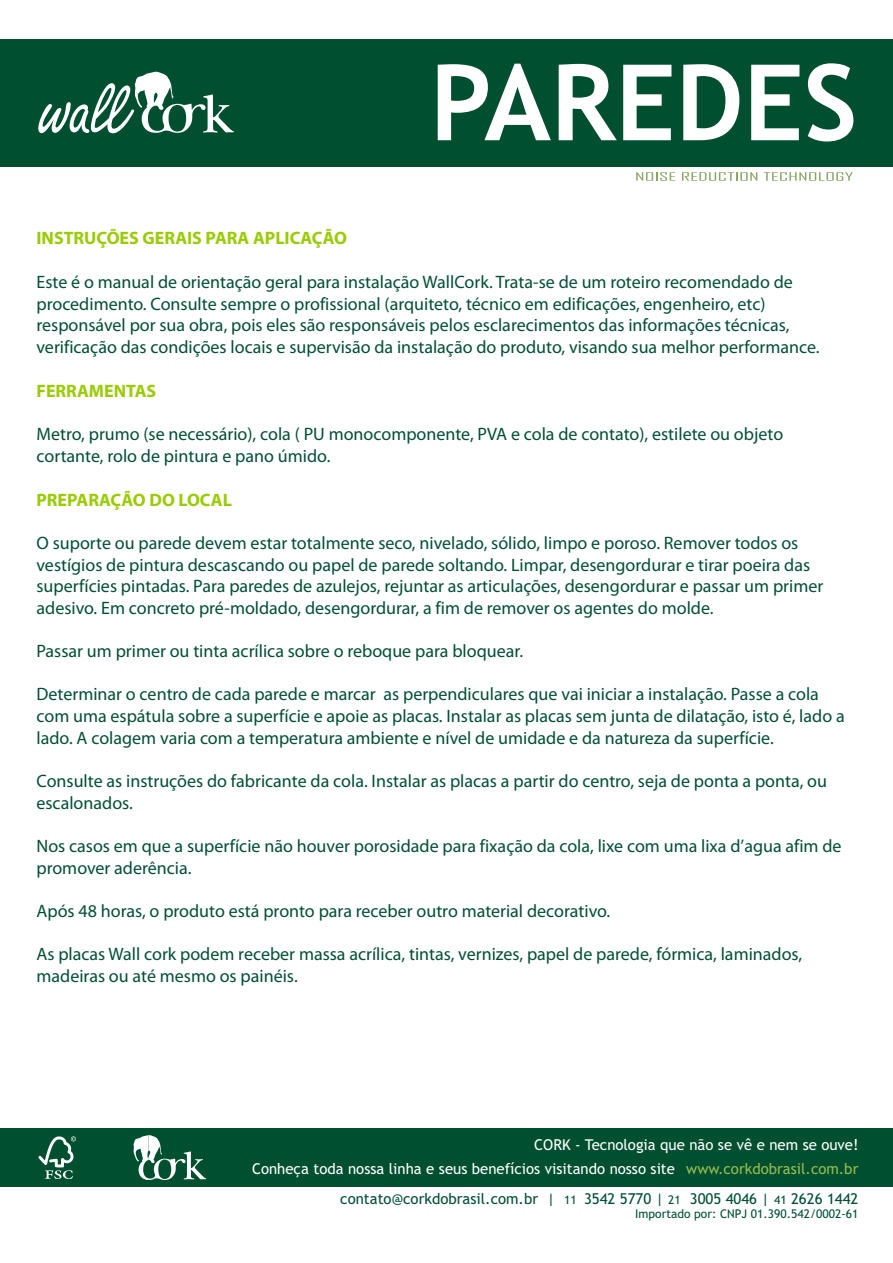
<style>
.page{position:relative;width:893px;height:1263px;background:#fff}
.page>*{position:absolute;margin:0;border:0;box-sizing:border-box;transform-origin:0 0}
.t1{font:700 105.6px "Trebuchet MS";color:#fff}
.t2{font:18px/21.6px "Myriad Pro";color:#004f33}
.t3{font:700 18px "Myriad Pro";color:#9c0}
.t4{font:15px/23.9px "Trebuchet MS";color:#fff;text-align:right}
.t5{font:15px "Trebuchet MS";color:#004f33}
.t6{font:12px "Trebuchet MS";color:#004f33}
.s1{color:#99bd4d}
.s2{font-size:12px}
</style>
<div class="page">
<div style="left:0;top:1128px;width:893px;height:59px;background:#004f30"></div>
<svg style="left:133px;top:1135px;width:73px;height:45px"></svg>
<svg style="left:38px;top:1136px;width:38px;height:43px"></svg>
<div style="left:0;top:39px;width:893px;height:127px;background:#004f30"></div>
<svg style="left:636px;top:172px;width:39px;height:9px"></svg>
<svg style="left:682px;top:172px;width:75px;height:9px"></svg>
<svg style="left:763px;top:172px;width:90px;height:9px"></svg>
<svg style="left:38px;top:72px;width:196px;height:62px"></svg>
<p class="t3" style="left:37px;top:230px;width:312px">INSTRUÇÕES GERAIS PARA APLICAÇÃO</p>
<h1 class="t1" style="left:430px;top:62px;width:429px">PAREDES</h1>
<p class="t2" style="left:37px;top:273px;width:785px">Este é o manual de orientação geral para instalação WallCork. Trata-se de um roteiro recomendado de procedimento. Consulte sempre o profissional (arquiteto, técnico em edificações, engenheiro, etc) responsável por sua obra, pois eles são responsáveis pelos esclarecimentos das informações técnicas, verificação das condições locais e supervisão da instalação do produto, visando sua melhor performance.</p>
<p class="t3" style="left:37px;top:383px;width:121px">FERRAMENTAS</p>
<p class="t2" style="left:37px;top:425px;width:748px">Metro, prumo (se necessário), cola ( PU monocomponente, PVA e cola de contato), estilete ou objeto cortante, rolo de pintura e pano úmido.</p>
<p class="t3" style="left:37px;top:492px;width:197px">PREPARAÇÃO DO LOCAL</p>
<p class="t2" style="left:37px;top:534px;width:788px">O suporte ou parede devem estar totalmente seco, nivelado, sólido, limpo e poroso. Remover todos os vestígios de pintura descascando ou papel de parede soltando. Limpar, desengordurar e tirar poeira das superfícies pintadas. Para paredes de azulejos, rejuntar as articulações, desengordurar e passar um primer adesivo. Em concreto pré-moldado, desengordurar, a fim de remover os agentes do molde.</p>
<p class="t2" style="left:37px;top:642px;width:488px">Passar um primer ou tinta acrílica sobre o reboque para bloquear.</p>
<p class="t2" style="left:36px;top:685px;width:810px">Determinar o centro de cada parede e marcar as perpendiculares que vai iniciar a instalação. Passe a cola com uma espátula sobre a superfície e apoie as placas. Instalar as placas sem junta de dilatação, isto é, lado a lado. A colagem varia com a temperatura ambiente e nível de umidade e da natureza da superfície.</p>
<p class="t2" style="left:36px;top:772px;width:792px">Consulte as instruções do fabricante da cola. Instalar as placas a partir do centro, seja de ponta a ponta, ou escalonados.</p>
<p class="t2" style="left:36px;top:836px;width:807px">Nos casos em que a superfície não houver porosidade para fixação da cola, lixe com uma lixa d’agua afim de promover aderência.</p>
<p class="t2" style="left:36px;top:901px;width:575px">Após 48 horas, o produto está pronto para receber outro material decorativo.</p>
<p class="t2" style="left:36px;top:945px;width:767px">As placas Wall cork podem receber massa acrílica, tintas, vernizes, papel de parede, fórmica, laminados, madeiras ou até mesmo os painéis.</p>
<p class="t4" style="left:252px;top:1134px;width:608px">CORK - Tecnologia que não se vê e nem se ouve!<br>Conheça toda nossa linha e seus benefícios visitando nosso site <span class="s1">www.corkdobrasil.com.br</span></p>
<p class="t5" style="left:340px;top:1193px;width:520px">contato@corkdobrasil.com.br | <span class="s2">11</span> 3542 5770 | <span class="s2">21</span> 3005 4046 | <span class="s2">41</span> 2626 1442</p>
<p class="t6" style="left:635px;top:1209px;width:225px">Importado por: CNPJ 01.390.542/0002-61</p>
</div>
